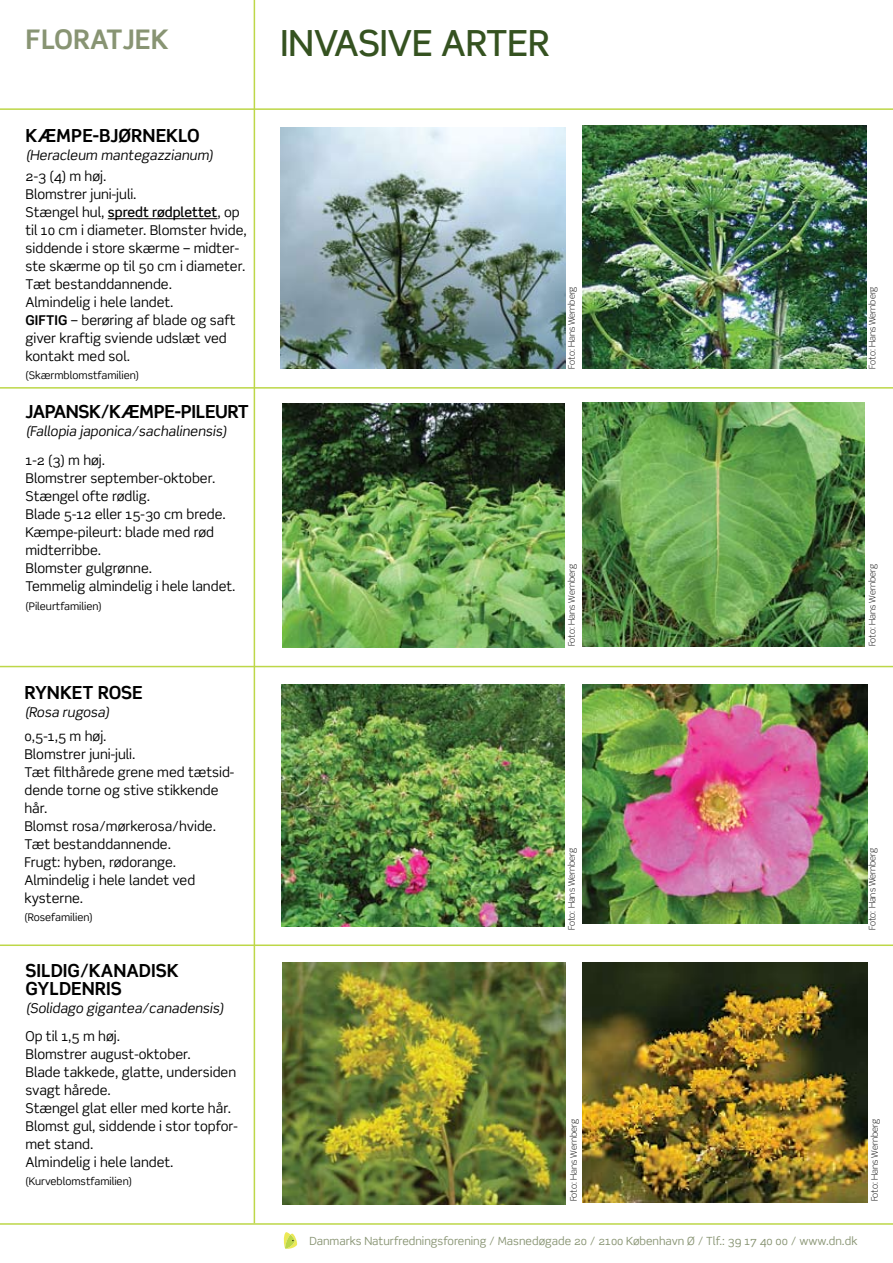
<style>
.page{position:relative;width:893px;height:1263px;background:#fff}
.page>*{position:absolute;margin:0;border:0;box-sizing:border-box;transform-origin:0 0}
.t1{font:500 36px "Scene";color:#355220}
.t2{font:700 27px "Scene";color:#889473}
.t3{font:700 18px/18px "Scene";color:#000}
.t4{font:700 18px "Scene";letter-spacing:-.02em;color:#000}
.t5{font:13.5px/18px "Scene";color:#000}
.t6{font:italic 13.5px "Scene";color:#000}
.t7{font:11.25px "Scene";color:#889473}
.t8{font:10.5px "Scene";color:#000}
.t9{font:300 9px "Scene";color:#000}
.s1{font-weight:500}
.s2{font-weight:700}
</style>
<div class="page">
<svg style="left:283px;top:1232px;width:14px;height:17px"></svg>
<hr style="left:0;top:108px;width:893px;height:2px;background:#bdd748">
<hr style="left:0;top:1223px;width:893px;height:2px;background:#bdd748">
<hr style="left:0;top:387px;width:893px;height:2px;background:#bdd748">
<hr style="left:0;top:666px;width:893px;height:1px;background:#bdd748">
<hr style="left:0;top:944px;width:893px;height:2px;background:#bdd748">
<hr style="left:108px;top:218px;width:109px;height:1px;background:#000">
<hr style="left:254px;top:0;width:1px;height:1223px;background:#bdd748">
<img style="left:283px;top:404px;width:281px;height:243px">
<img style="left:583px;top:403px;width:282px;height:244px">
<img style="left:281px;top:685px;width:283px;height:242px">
<img style="left:583px;top:685px;width:284px;height:238px">
<img style="left:282px;top:962px;width:283px;height:243px">
<img style="left:583px;top:962px;width:284px;height:240px">
<img style="left:281px;top:127px;width:285px;height:242px">
<img style="left:583px;top:125px;width:283px;height:244px">
<h2 class="t2" style="left:26px;top:23px;width:145px">FLORATJEK</h2>
<h1 class="t1" style="left:281px;top:21px;width:271px">INVASIVE ARTER</h1>
<h3 class="t3" style="left:26px;top:126px;width:176px">KÆMPE-BJØRNEKLO</h3>
<p class="t6" style="left:26px;top:147px;width:189px">(Heracleum mantegazzianum)</p>
<p class="t5" style="left:26px;top:167px;width:223px">2-3 (4) m høj.<br>Blomstrer juni-juli.<br>Stængel hul, <span class="s1">SPREDT RØDPLETTET</span>, op til 10 cm i diameter. Blomster hvide, siddende i store skærme – midter&shy;ste skærme op til 50 cm i diameter.<br>Tæt bestanddannende.<br>Almindelig i hele landet.<br><span class="s2">GIFTIG</span> – berøring af blade og saft giver kraftig sviende udslæt ved kontakt med sol.</p>
<p class="t8" style="left:26px;top:369px;width:115px">(Skærmblomstfamilien)</p>
<h3 class="t4" style="left:26px;top:401px;width:225px">JAPANSK/KÆMPE-PI LEURT</h3>
<p class="t6" style="left:26px;top:423px;width:203px">(Fallopia japonica/sachalinensis)</p>
<p class="t5" style="left:26px;top:451px;width:211px">1-2 (3) m høj.<br>Blomstrer september-oktober.<br>Stængel ofte rødlig.<br>Blade 5-12 eller 15-30 cm brede.<br>Kæmpe-pileurt: blade med rød midterribbe.<br>Blomster gulgrønne.<br>Temmelig almindelig i hele landet.</p>
<p class="t8" style="left:26px;top:599px;width:78px">(Pileurtfamilien)</p>
<h3 class="t3" style="left:24px;top:683px;width:120px">RYNKET ROSE</h3>
<p class="t6" style="left:24px;top:704px;width:87px">(Rosa rugosa)</p>
<p class="t5" style="left:24px;top:727px;width:211px">0,5-1,5 m høj.<br>Blomstrer juni-juli.<br>Tæt filthårede grene med tætsid&shy;dende torne og stive stikkende hår.<br>Blomst rosa/mørkerosa/hvide.<br>Tæt bestanddannende.<br>Frugt: hyben, rødorange.<br>Almindelig i hele landet ved kysterne.</p>
<p class="t8" style="left:24px;top:911px;width:70px">(Rosefamilien)</p>
<h3 class="t3" style="left:26px;top:961px;width:155px">SI LDIG/KANADISK<br>GYLDENRIS</h3>
<p class="t6" style="left:26px;top:999px;width:200px">(Solidago gigantea/canadensis)</p>
<p class="t5" style="left:26px;top:1027px;width:214px">Op til 1,5 m høj.<br>Blomstrer august-oktober.<br>Blade takkede, glatte, undersiden svagt hårede.<br>Stængel glat eller med korte hår.<br>Blomst gul, siddende i stor topfor&shy;met stand.<br>Almindelig i hele landet.</p>
<p class="t8" style="left:26px;top:1175px;width:108px">(Kurveblomstfamilien)</p>
<p class="t9" style="left:566px;top:369px;width:84px;rotate:-90deg">Foto: Hans Wernberg</p>
<p class="t9" style="left:867px;top:369px;width:84px;rotate:-90deg">Foto: Hans Wernberg</p>
<p class="t9" style="left:566px;top:646px;width:84px;rotate:-90deg">Foto: Hans Wernberg</p>
<p class="t9" style="left:867px;top:646px;width:84px;rotate:-90deg">Foto: Hans Wernberg</p>
<p class="t9" style="left:566px;top:930px;width:84px;rotate:-90deg">Foto: Hans Wernberg</p>
<p class="t9" style="left:867px;top:930px;width:84px;rotate:-90deg">Foto: Hans Wernberg</p>
<p class="t9" style="left:568px;top:1201px;width:84px;rotate:-90deg">Foto: Hans Wernberg</p>
<p class="t9" style="left:869px;top:1201px;width:84px;rotate:-90deg">Foto: Hans Wernberg</p>
<p class="t7" style="left:309px;top:1234px;width:550px">Danmarks Naturfredningsforening / Masnedøgade 20 / 2100 København Ø / Tlf.: 39 17 40 00 / www.dn.dk</p>
</div>
